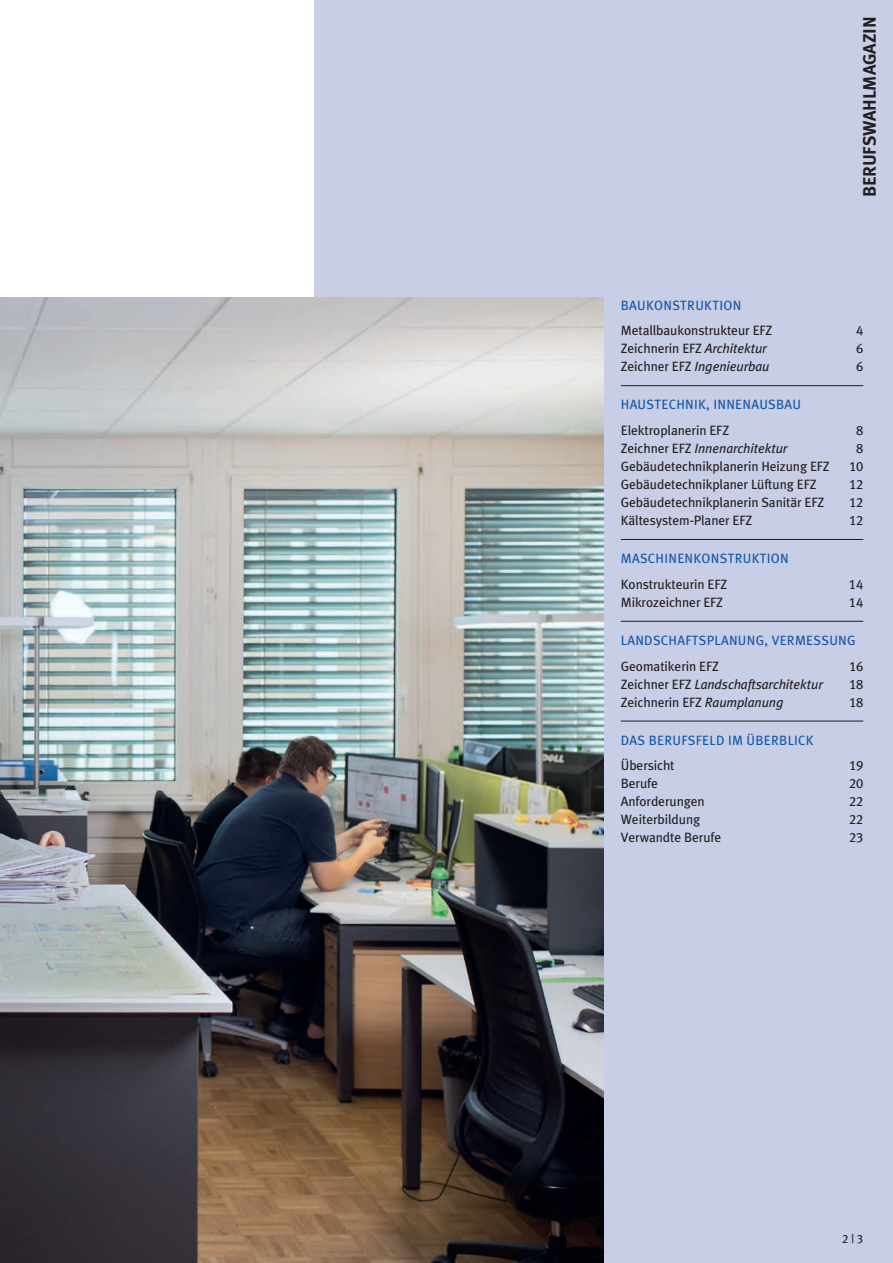
<style>
.page{position:relative;width:893px;height:1263px;background:#fff}
.page>*{position:absolute;margin:0;border:0;box-sizing:border-box;transform-origin:0 0}
.t1{font:18px "Meta Plus Bold Caps";letter-spacing:-.01em;color:#231f20}
.t2{font:13.5px "Meta Mix";letter-spacing:-.01em;color:#231f20}
.t3{font:13.5px "Meta Mix";letter-spacing:.02em;color:#1356a6}
.t4{font:italic 13.5px "Meta Mix";letter-spacing:-.01em;color:#231f20}
.t5{font:12px "Meta Mix";color:#231f20}
.s1{font-style:italic}
.s2{font-style:normal}
</style>
<div class="page">
<div style="left:315px;top:0;width:578px;height:1263px;background:#c9cee7"></div>
<img style="left:0;top:298px;width:604px;height:965px">
<hr style="left:621px;top:385px;width:242px;height:1px;background:#231f20">
<hr style="left:621px;top:539px;width:242px;height:1px;background:#231f20">
<hr style="left:621px;top:621px;width:242px;height:1px;background:#231f20">
<hr style="left:621px;top:721px;width:242px;height:1px;background:#231f20">
<h1 class="t1" style="left:859px;top:197px;width:182px;rotate:-90deg">BERUFSWAHLMAGAZIN</h1>
<p class="t3" style="left:621px;top:297px;width:122px">BAUKONSTRUKTION</p>
<p class="t2" style="left:621px;top:323px;width:153px">Metallbaukonstrukteur EFZ</p>
<p class="t2" style="left:856px;top:323px;width:9px">4</p>
<p class="t2" style="left:621px;top:341px;width:147px">Zeichnerin EFZ <span class="s1">Architektur</span></p>
<p class="t2" style="left:856px;top:341px;width:9px">6</p>
<p class="t4" style="left:621px;top:359px;width:150px"><span class="s2">Zeichner EFZ</span> Ingenieurbau</p>
<p class="t2" style="left:856px;top:359px;width:9px">6</p>
<p class="t3" style="left:621px;top:397px;width:182px">HAUSTECHNIK, INNENAUSBAU</p>
<p class="t2" style="left:621px;top:422px;width:110px">Elektroplanerin EFZ</p>
<p class="t2" style="left:856px;top:422px;width:9px">8</p>
<p class="t4" style="left:621px;top:440px;width:168px"><span class="s2">Zeichner EFZ</span> Innenarchitektur</p>
<p class="t2" style="left:856px;top:440px;width:9px">8</p>
<p class="t2" style="left:621px;top:458px;width:210px">Gebäudetechnikplanerin Heizung EFZ</p>
<p class="t2" style="left:849px;top:458px;width:16px">10</p>
<p class="t2" style="left:621px;top:476px;width:197px">Gebäudetechnikplaner Lüftung EFZ</p>
<p class="t2" style="left:849px;top:476px;width:16px">12</p>
<p class="t2" style="left:621px;top:494px;width:205px">Gebäudetechnikplanerin Sanitär EFZ</p>
<p class="t2" style="left:849px;top:494px;width:16px">12</p>
<p class="t2" style="left:621px;top:512px;width:133px">Kältesystem-Planer EFZ</p>
<p class="t2" style="left:849px;top:512px;width:16px">12</p>
<p class="t3" style="left:621px;top:551px;width:169px">MASCHINENKONSTRUKTION</p>
<p class="t2" style="left:621px;top:576px;width:108px">Konstrukteurin EFZ</p>
<p class="t2" style="left:849px;top:576px;width:16px">14</p>
<p class="t2" style="left:621px;top:594px;width:104px">Mikrozeichner EFZ</p>
<p class="t2" style="left:849px;top:594px;width:16px">14</p>
<p class="t3" style="left:621px;top:632px;width:236px">LANDSCHAFTSPLANUNG, VERMESSUNG</p>
<p class="t2" style="left:621px;top:658px;width:100px">Geomatikerin EFZ</p>
<p class="t2" style="left:849px;top:658px;width:16px">16</p>
<p class="t4" style="left:621px;top:676px;width:204px"><span class="s2">Zeichner EFZ</span> -Landschaftsarchitektur</p>
<p class="t2" style="left:849px;top:676px;width:16px">18</p>
<p class="t2" style="left:621px;top:694px;width:164px">Zeichnerin EFZ <span class="s1">Raumplanung</span></p>
<p class="t2" style="left:849px;top:694px;width:16px">18</p>
<p class="t3" style="left:621px;top:732px;width:194px">DAS BERUFSFELD IM ÜBERBLICK</p>
<p class="t2" style="left:621px;top:758px;width:55px">Übersicht</p>
<p class="t2" style="left:849px;top:758px;width:16px">19</p>
<p class="t2" style="left:621px;top:776px;width:39px">Berufe</p>
<p class="t2" style="left:849px;top:776px;width:16px">20</p>
<p class="t2" style="left:621px;top:794px;width:85px">Anforderungen</p>
<p class="t2" style="left:849px;top:794px;width:16px">22</p>
<p class="t2" style="left:621px;top:812px;width:81px">Weiterbildung</p>
<p class="t2" style="left:849px;top:812px;width:16px">22</p>
<p class="t2" style="left:621px;top:830px;width:102px">Verwandte Berufe</p>
<p class="t2" style="left:849px;top:830px;width:16px">23</p>
<p class="t5" style="left:842px;top:1231px;width:22px">2 | 3</p>
</div>
